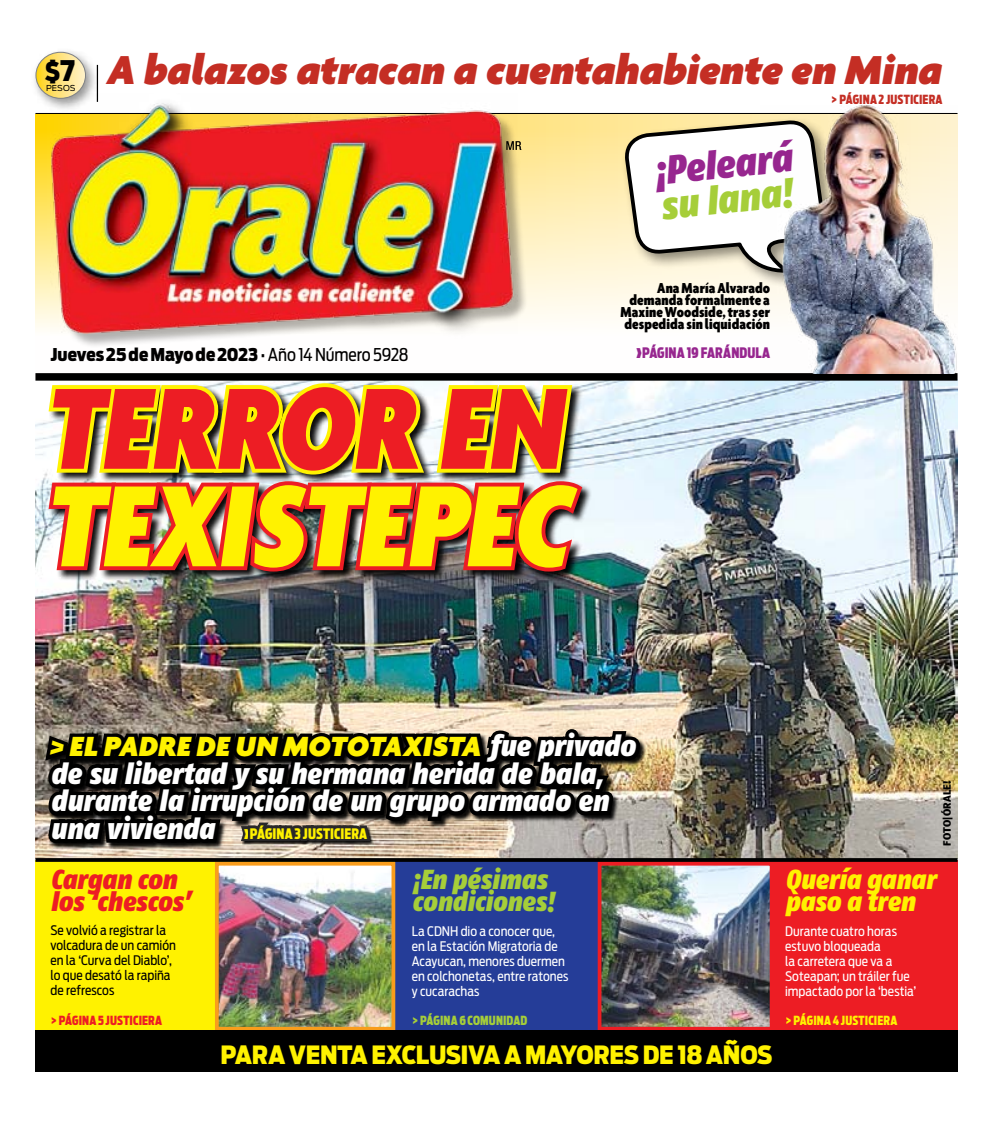
<style>
.page{position:relative;width:993px;height:1125px;background:#fff}
.page>*{position:absolute;margin:0;border:0;box-sizing:border-box;transform-origin:0 0}
.t1{font:900 condensed 125px "Agenda";color:#fff200}
.t2{font:900 condensed 125px "Agenda";color:#ed1d24}
.t3{font:italic 900 43.75px "Agenda";color:#c42e24}
.t4{font:italic 900 40px "Fago Co";color:#97268f}
.t5{font:italic 900 40px "Fago Co";color:#a6ce39}
.t6{font:italic 900 30px/27.5px "Fago Co";color:#fff}
.t7{font:italic 900 30px "Agenda";letter-spacing:.09em;color:#fff200}
.t8{font:italic 900 27.5px/22.5px "Fago Co";letter-spacing:.005em;color:#a6ce39}
.t9{font:italic 900 27.5px/22.5px "Fago Co";color:#ed1d24}
.t10{font:italic 900 27.5px/22.5px "Fago Co";letter-spacing:.005em;color:#fff200}
.t11{font:900 26.12px "Antenna Cond";color:#000}
.t12{font:900 25px "Antenna Cond";letter-spacing:-.015em;color:#fff200}
.t13{font:900 17.5px "Antenna Cond";letter-spacing:-.005em;color:#000}
.t14{font:900 condensed 15.62px/11.9px "Agenda";letter-spacing:.005em;color:#000;text-align:right}
.t15{font:900 14.38px "Antenna Extra Cond";letter-spacing:.005em;color:#fff200}
.t16{font:900 14.38px "Antenna Extra Cond";letter-spacing:.005em;color:#97268f}
.t17{font:13.12px/15px "Antenna Cond";color:#fff}
.t18{font:13.12px/15px "Antenna Cond";color:#000}
.t19{font:900 12.5px "Antenna Extra Cond";letter-spacing:.01em;color:#ed1d24}
.t20{font:900 12.5px "Antenna Extra Cond";letter-spacing:.005em;color:#fff200}
.t21{font:900 12.5px "Antenna Extra Cond";letter-spacing:.005em;color:#c42e24}
.t22{font:900 12.5px "Antenna Extra Cond";letter-spacing:.01em;color:#a6ce39}
.t23{font:700 condensed 10px "Poynter Agate";letter-spacing:.01em;color:#000}
.t24{font:8.12px "Antenna";letter-spacing:.01em;color:#000}
.s1{font-size:28.12px}
.s2{font-weight:400}
.s3{font-family:"Fago Co";color:#fff}
.s4{font-family:"Fago Co";font-style:italic;font-size:30px;color:#fff}
</style>
<div class="page">
<div style="left:35px;top:860px;width:360px;height:171px;background:#fff200"></div>
<div style="left:597px;top:860px;width:360px;height:171px;background:#ed1d24"></div>
<div style="left:395px;top:860px;width:202px;height:171px;background:#253d98"></div>
<img style="left:35px;top:381px;width:922px;height:477px">
<img style="left:220px;top:927px;width:170px;height:99px">
<div style="left:215px;top:862px;width:180px;height:169px;border:4px solid #f99d1c"></div>
<img style="left:602px;top:867px;width:166px;height:159px">
<div style="left:597px;top:862px;width:176px;height:169px;border:4px solid #ed1d24"></div>
<div style="left:49px;top:384px;width:542px;height:197px;background:#000;opacity:.95"></div>
<svg style="left:44px;top:381px;width:544px;height:195px;background:#936537"></svg>
<img style="left:40px;top:618px;width:606px;height:309px">
<svg style="left:35px;top:858px;width:922px;height:4px;background:#0b0906"></svg>
<svg style="left:35px;top:113px;width:724px;height:2px"></svg>
<svg style="left:35px;top:115px;width:724px;height:214px"></svg>
<div style="left:54px;top:103px;width:474px;height:245px;background:#000;opacity:.3"></div>
<img style="left:50px;top:103px;width:467px;height:231px">
<div style="left:35px;top:373px;width:922px;height:8px;background:#000"></div>
<div style="left:30px;top:47px;width:70px;height:66px;background:#000;opacity:.42"></div>
<svg style="left:36px;top:52px;width:49px;height:46px;background:#f3dd8c"></svg>
<div style="left:35px;top:52px;width:51px;height:47px;border:1px solid #808285;border-radius:50%"></div>
<div style="left:35px;top:1031px;width:922px;height:41px;background:#000"></div>
<svg style="left:506px;top:141px;width:15px;height:9px"></svg>
<div style="left:621px;top:117px;width:219px;height:172px;background:#000;opacity:.45"></div>
<svg style="left:623px;top:121px;width:136px;height:154px"></svg>
<img style="left:759px;top:106px;width:198px;height:267px">
<h3 class="t11" style="left:45px;top:55px;width:31px">$<span class="s1">7</span></h3>
<p class="t24" style="left:46px;top:83px;width:31px">PESOS</p>
<h2 class="t3" style="left:108px;top:43px;width:836px">A balazos atracan a cuentahabiente en Mina</h2>
<h3 class="t4" style="left:650px;top:147px;width:140px;rotate:-6deg">¡Peleará</h3>
<h3 class="t5" style="left:657px;top:182px;width:133px;rotate:-6deg">su lana!</h3>
<p class="t14" style="left:620px;top:282px;width:151px">Ana María Alvarado demanda formalmente a<br>Maxine Woodside, tras ser despedida sin liquidación</p>
<p class="t21" style="left:830px;top:92px;width:62px">&gt; PÁGINA 2 JUST</p>
<p class="t21" style="left:909px;top:92px;width:34px">ICIERA</p>
<h3 class="t13" style="left:50px;top:344px;width:359px">JUEVES 25 DE MAYO DE 2023 <span class="s2">• Año 14 Número 5928</span></h3>
<h1 class="t2" style="left:44px;top:354px;width:538px">Terror en</h1>
<h1 class="t1" style="left:44px;top:452px;width:547px">Texistepec</h1>
<p class="t16" style="left:635px;top:344px;width:135px">❱PÁGINA 19 FARÁNDULA</p>
<h3 class="t7" style="left:50px;top:728px;width:586px">&gt; El padre de un mototaxista <span class="s3">fue privado</span></h3>
<h3 class="t6" style="left:50px;top:759px;width:559px">de su libertad y su hermana herida de bala, durante la irrupción de un grupo armado en</h3>
<p class="t15" style="left:50px;top:825px;width:318px"><span class="s4">una vivienda</span> ❱PÁGINA 3 JUSTICIERA</p>
<h3 class="t9" style="left:50px;top:868px;width:142px">Cargan con los ‘chescos’</h3>
<h3 class="t8" style="left:411px;top:868px;width:144px">¡En pésimas condiciones!</h3>
<p class="t18" style="left:50px;top:923px;width:127px">Se volvió a registrar la volcadura de un camión en la ‘Curva del Diablo’, lo que desató la rapiña de refrescos</p>
<p class="t17" style="left:411px;top:924px;width:158px">La CDNH dio a conocer que, en la Estación Migratoria de<br>Acayucan, menores duermen en colchonetas, entre ratones y cucarachas</p>
<p class="t19" style="left:50px;top:1013px;width:113px">&gt; PÁGINA 5 JUSTICIERA</p>
<p class="t22" style="left:411px;top:1013px;width:117px">&gt; PÁGINA 6 COMUNIDAD</p>
<h3 class="t12" style="left:220px;top:1039px;width:389px">PARA VENTA EXCLUSIVA A MAYORES</h3>
<h3 class="t12" style="left:642px;top:1039px;width:131px">DE 18 AÑOS</h3>
<p class="t23" style="left:940px;top:846px;width:66px;rotate:-90deg">foto|órale!</p>
<h3 class="t10" style="left:784px;top:867px;width:152px">Quería ganar paso a tren</h3>
<p class="t17" style="left:784px;top:923px;width:133px">Durante cuatro horas estuvo bloqueada<br>la carretera que va a<br>Soteapan; un tráiler fue impactado por la ‘bestia’</p>
<p class="t20" style="left:784px;top:1013px;width:63px">&gt; PÁGINA 4 JUST</p>
<p class="t20" style="left:864px;top:1013px;width:34px">ICIERA</p>
</div>
